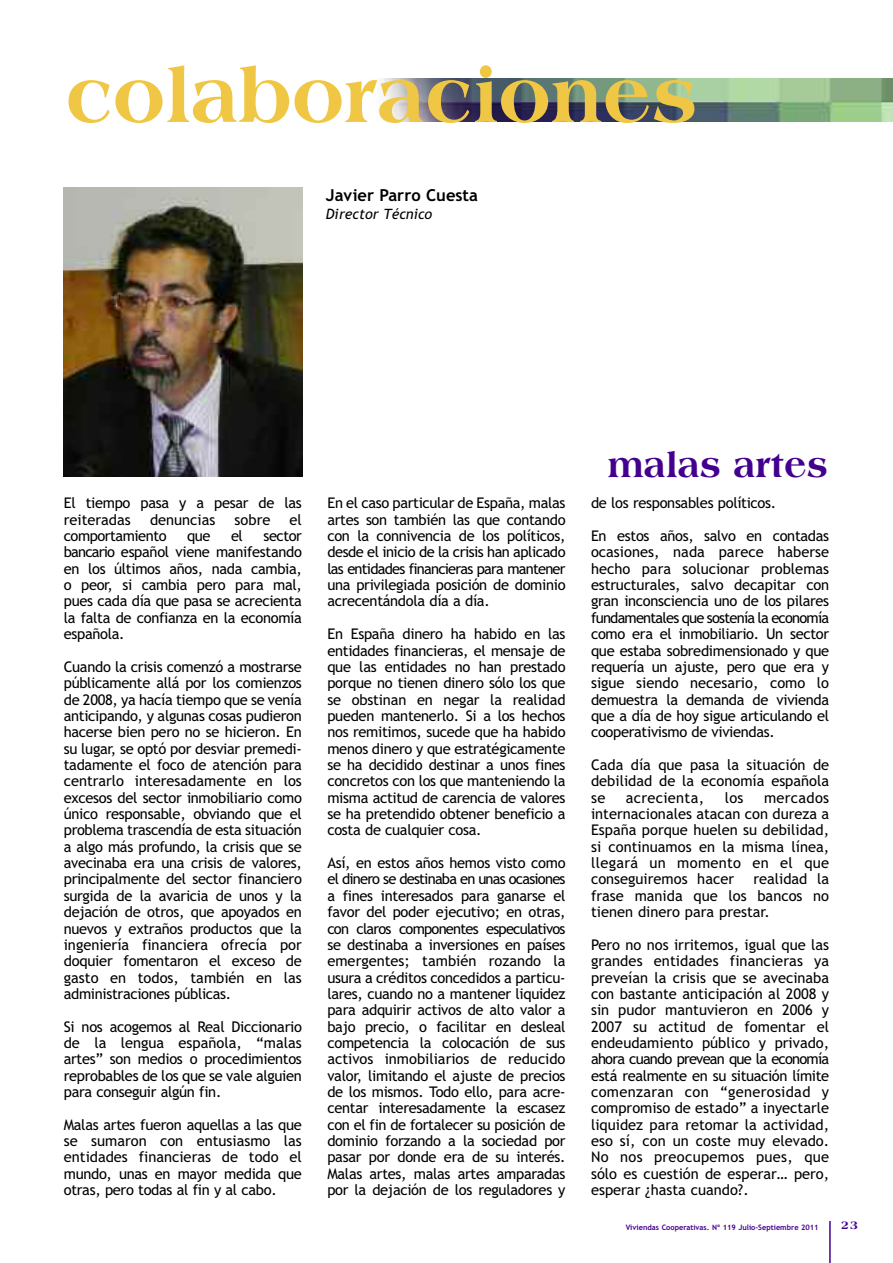
<style>
.page{position:relative;width:893px;height:1263px;background:#fff}
.page>*{position:absolute;margin:0;border:0;box-sizing:border-box;transform-origin:0 0}
.t1{font:800 78px "Americana";color:#f0c744}
.t2{font:800 36px "Americana";color:#43008e}
.t3{font:700 16.5px "Trebuchet MS";color:#000}
.t4{font:14.7px/16.4px "Trebuchet MS";letter-spacing:-.02em;color:#000;text-align:justify}
.t5{font:14.7px "Trebuchet MS";letter-spacing:.02em;color:#000}
.t6{font:14.7px "Trebuchet MS";color:#000}
.t7{font:italic 14.25px "Trebuchet MS";color:#000}
.t8{font:800 12px "Americana";color:#43008e}
.t9{font:700 7.5px "Trebuchet MS";color:#43008e}
</style>
<div class="page">
<hr style="left:829px;top:1221px;width:2px;height:42px;background:#43008e">
<img style="left:382px;top:79px;width:511px;height:43px">
<img style="left:64px;top:187px;width:239px;height:289px">
<h1 class="t1" style="left:65px;top:65px;width:633px">colaboraciones</h1>
<p class="t3" style="left:326px;top:185px;width:154px">Javier Parro Cuesta</p>
<p class="t7" style="left:326px;top:206px;width:108px">Director Técnico</p>
<p class="t4" style="left:64px;top:495px;width:240px">El tiempo pasa y a pesar de las reiteradas</p>
<p class="t6" style="left:150px;top:511px;width:67px">denuncias</p>
<p class="t4" style="left:235px;top:511px;width:37px">sobre</p>
<p class="t4" style="left:290px;top:511px;width:14px">el</p>
<p class="t4" style="left:64px;top:528px;width:104px">comportamiento</p>
<p class="t4" style="left:187px;top:528px;width:25px">que</p>
<p class="t4" style="left:231px;top:528px;width:13px">el</p>
<p class="t4" style="left:64px;top:528px;width:240px;text-indent:200px">sector bancario español viene manifestando en los últimos años, nada cambia, o peor, si cambia pero para mal, pues cada día que pasa se acrecienta la falta de confianza en la economía española.</p>
<p class="t4" style="left:64px;top:659px;width:240px">Cuando la crisis comenzó a mostrarse públicamente allá por los comienzos de 2008, ya hacía tiempo que se venía anticipando, y algunas cosas pudieron hacerse bien pero no se hicieron. En su lugar, se optó por desviar premedi&shy;tadamente el foco de atención para centrarlo interesadamente en los excesos del sector inmobiliario como único responsable, obviando que el problema trascendía de esta situación a algo más profundo, la crisis que se avecinaba era una crisis de valores, principalmente del sector financiero surgida de la avaricia de unos y la dejación de otros, que apoyados en nuevos y extraños productos que la ingeniería financiera ofrecía por doquier fomentaron el exceso de gasto en todos, también en las administraciones públicas.</p>
<p class="t4" style="left:64px;top:1018px;width:240px">Si nos acogemos al Real Diccionario de la lengua española, “malas artes” son medios o procedimientos reprobables de los que se vale alguien para conseguir algún fin.</p>
<p class="t4" style="left:64px;top:1116px;width:240px">Malas artes fueron aquellas a las que se sumaron con entusiasmo las entidades financieras de todo el mundo, unas en mayor medida que otras, pero todas al fin y al cabo.</p>
<p class="t4" style="left:327px;top:495px;width:240px">En el caso particular de España, malas artes son también las que contando con la connivencia de los políticos, desde el inicio de la crisis han aplicado las entidades financieras para mantener una privilegiada posición de dominio acrecentándola día a día.</p>
<p class="t4" style="left:327px;top:626px;width:240px">En España dinero ha habido en las entidades financieras, el mensaje de que las entidades no han prestado porque no tienen dinero sólo los que se obstinan en negar la realidad pueden mantenerlo. Si a los hechos nos remitimos, sucede que ha habido menos dinero y que estratégicamente se ha decidido destinar a unos fines concretos con los que manteniendo la misma actitud de carencia de valores se ha pretendido obtener beneficio a costa de cualquier cosa.</p>
<p class="t4" style="left:327px;top:855px;width:240px">Así, en estos años hemos visto como el dinero se destinaba en unas ocasiones a fines interesados para ganarse el favor del poder ejecutivo; en otras, con claros componentes especulativos se destinaba a inversiones en países emergentes; también rozando la usura a créditos concedidos a particu&shy;lares, cuando no a mantener liquidez para adquirir activos de alto valor a bajo precio, o facilitar en desleal competencia la colocación de sus activos inmobiliarios de reducido valor, limitando el ajuste de precios de los mismos. Todo ello, para acre&shy;centar interesadamente la escasez con el fin de fortalecer su posición de dominio forzando a la sociedad por pasar por donde era de su interés.<br>Malas artes, malas artes amparadas por la dejación de los reguladores y</p>
<h2 class="t2" style="left:608px;top:450px;width:221px">malas artes</h2>
<p class="t4" style="left:591px;top:495px;width:187px">de los responsables políticos.</p>
<p class="t4" style="left:591px;top:528px;width:240px">En estos años, salvo en contadas ocasiones, nada parece haberse hecho para solucionar problemas estructurales, salvo decapitar con gran inconsciencia uno de los pilares fundamentales que sostenía la economía como era el inmobiliario. Un sector que estaba sobredimensionado y que requería un ajuste, pero que era y sigue siendo necesario, como lo demuestra la demanda de vivienda que a día de hoy sigue articulando el cooperativismo de viviendas.</p>
<p class="t4" style="left:591px;top:757px;width:240px">Cada día que pasa la situación de debilidad de la economía española se</p>
<p class="t4" style="left:591px;top:789px;width:240px;text-indent:173px">mercados internacionales atacan con dureza a España porque huelen su debilidad, si continuamos en la misma línea, llegará un momento en el que conseguiremos hacer</p>
<p class="t5" style="left:626px;top:789px;width:80px">acrecienta,</p>
<p class="t4" style="left:725px;top:789px;width:20px">los</p>
<p class="t4" style="left:591px;top:871px;width:240px;text-indent:162px">realidad la frase manida que los bancos no tienen dinero para prestar.</p>
<p class="t4" style="left:591px;top:937px;width:240px">Pero no nos irritemos, igual que las grandes entidades financieras ya preveían la crisis que se avecinaba con bastante anticipación al 2008 y sin pudor mantuvieron en 2006 y 2007 su actitud de fomentar el endeudamiento público y privado, ahora cuando prevean que la economía está realmente en su situación límite comenzaran con “generosidad y compromiso de estado” a inyectarle liquidez para retomar la actividad, eso sí, con un coste muy elevado.<br>No nos preocupemos pues, que sólo es cuestión de esperar… pero, esperar ¿hasta cuando?.</p>
<p class="t9" style="left:626px;top:1223px;width:195px">Viviendas Cooperativas. Nº 119 Julio-Septiembre 2011</p>
<p class="t8" style="left:841px;top:1220px;width:18px">23</p>
</div>
